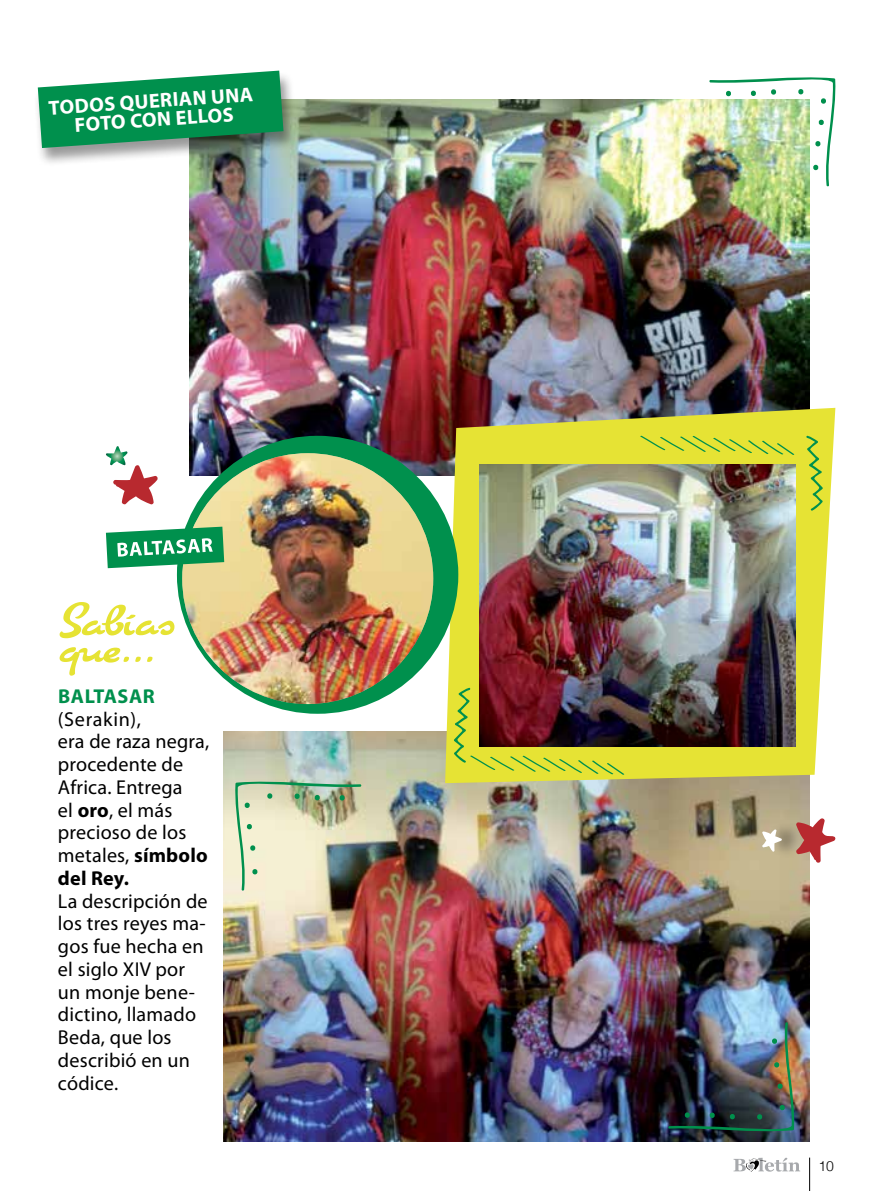
<style>
.page{position:relative;width:869px;height:1191px;background:#fff}
.page>*{position:absolute;margin:0;border:0;box-sizing:border-box;transform-origin:0 0}
.t1{font:700 20.3px "Myriad Pro";color:#fff}
.t2{font:20.12px/22.8px "Myriad Pro";letter-spacing:.01em;color:#000}
.t3{font:700 20.12px "Myriad Pro";color:#00904d}
.t4{font:300 14px "Helvetica";color:#000}
.s1{font-weight:700}
</style>
<div class="page">
<hr style="left:809px;top:1157px;width:1px;height:34px;background:#000">
<svg style="left:733px;top:1157px;width:66px;height:14px"></svg>
<img style="left:190px;top:99px;width:619px;height:376px">
<img style="left:223px;top:731px;width:586px;height:410px">
<div style="left:34px;top:71px;width:263px;height:96px;background:#000;opacity:.4"></div>
<svg style="left:445px;top:408px;width:390px;height:375px;background:#d8d451"></svg>
<svg style="left:805px;top:435px;width:17px;height:76px"></svg>
<svg style="left:639px;top:435px;width:155px;height:20px;background:#cfda36"></svg>
<svg style="left:453px;top:687px;width:171px;height:88px;background:#cdd635"></svg>
<img style="left:479px;top:464px;width:316px;height:282px">
<img style="left:708px;top:77px;width:128px;height:110px">
<img style="left:234px;top:779px;width:127px;height:112px">
<img style="left:667px;top:1021px;width:128px;height:112px">
<svg style="left:60px;top:602px;width:114px;height:36px"></svg>
<svg style="left:60px;top:647px;width:92px;height:28px"></svg>
<div style="left:177px;top:436px;width:281px;height:278px;background:#00904d;border-radius:50%"></div>
<img style="left:182px;top:453px;width:251px;height:251px;border-radius:125px">
<svg style="left:106px;top:526px;width:118px;height:42px"></svg>
<svg style="left:795px;top:817px;width:40px;height:46px"></svg>
<div style="left:767px;top:820px;width:38px;height:40px;background:#000;opacity:.3"></div>
<svg style="left:761px;top:829px;width:20px;height:23px"></svg>
<svg style="left:106px;top:446px;width:52px;height:59px"></svg>
<svg style="left:38px;top:71px;width:245px;height:77px;background:#289965"></svg>
<p class="t1" style="left:48px;top:97px;width:25px;rotate:-4deg">Todos</p>
<p class="t1" style="left:119px;top:92px;width:43px;rotate:-4deg">querian</p>
<p class="t1" style="left:74px;top:114px;width:13px;rotate:-4deg">foto</p>
<p class="t1" style="left:175px;top:107px;width:13px;rotate:-4deg">ellos</p>
<p class="t3" style="left:58px;top:685px;width:26px">Baltasar</p>
<p class="t2" style="left:58px;top:707px;width:153px">(Serakin),<br>era de raza negra, procedente de<br>Africa. Entrega<br>el <span class="s1">oro</span>, el más precioso de los metales, <span class="s1">símbolo del Rey.</span></p>
<p class="t2" style="left:58px;top:889px;width:151px">La descripción de los tres reyes ma&shy;gos fue hecha en el siglo XIV por un monje bene&shy;dictino, llamado<br>Beda, que los describió en un códice.</p>
<p class="t4" style="left:818px;top:1157px;width:17px">10</p>
</div>
